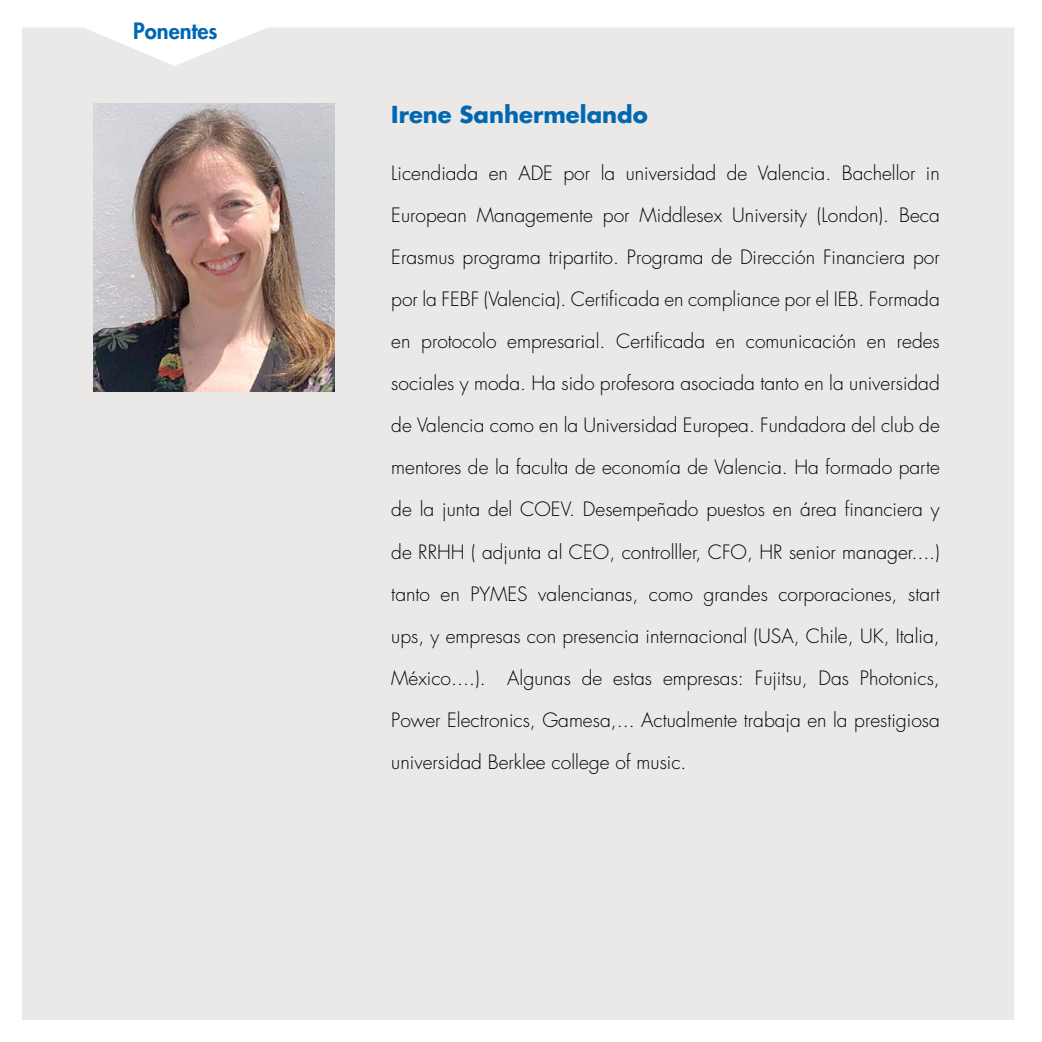
<style>
.page{position:relative;width:1042px;height:1042px;background:#fff}
.page>*{position:absolute;margin:0;border:0;box-sizing:border-box;transform-origin:0 0}
.t1{font:700 22.75px "Futura Std";color:#0067b1}
.t2{font:800 21.88px "Futura Std";color:#0067b1}
.t3{font:300 19.25px/42.2px "Futura Std";color:#000;text-align:justify}
</style>
<div class="page">
<div style="left:22px;top:28px;width:992px;height:992px;background:#ebe9e8"></div>
<img style="left:94px;top:104px;width:241px;height:288px">
<p class="t2" style="left:133px;top:17px;width:86px">Ponentes</p>
<p class="t1" style="left:391px;top:99px;width:258px">Irene Sanhermelando</p>
<p class="t3" style="left:391px;top:152px;width:550px">Licendiada en ADE por la universidad de Valencia. Bachellor in European Managemente por Middlesex University (London). Beca Erasmus programa tripartito. Programa de Dirección Financiera por por la FEBF (Valencia). Certificada en compliance por el IEB. Formada en protocolo empresarial. Certificada en comunicación en redes sociales y moda. Ha sido profesora asociada tanto en la universidad de Valencia como en la Universidad Europea. Fundadora del club de mentores de la faculta de economía de Valencia. Ha formado parte de la junta del COEV. Desempeñado puestos en área financiera y de RRHH ( adjunta al CEO, controlller, CFO, HR senior manager....) tanto en PYMES valencianas, como grandes corporaciones, start ups, y empresas con presencia internacional (USA, Chile, UK, Italia, México....). Algunas de estas empresas: Fujitsu, Das Photonics, Power Electronics, Gamesa,... Actualmente trabaja en la prestigiosa universidad Berklee college of music.</p>
</div>
